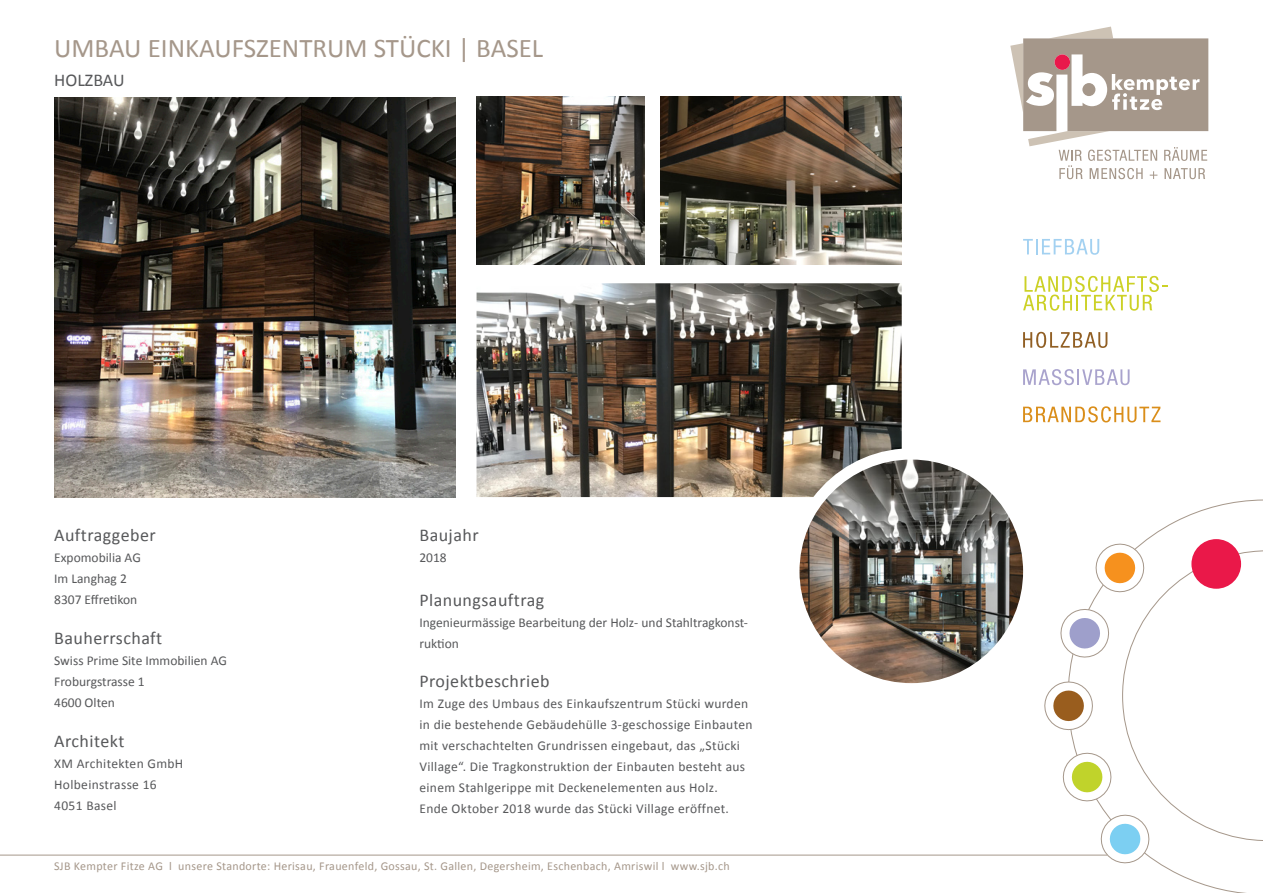
<style>
.page{position:relative;width:1263px;height:893px;background:#fff}
.page>*{position:absolute;margin:0;border:0;box-sizing:border-box;transform-origin:0 0}
.t1{font:27px "Calibri";color:#a5978a}
.t2{font:18px "Calibri";letter-spacing:.025em;color:#57585a}
.t3{font:18px "Calibri";color:#57585a}
.t4{font:13.5px/21px "Calibri";letter-spacing:.025em;color:#57585a}
.t5{font:13.5px/21px "Calibri";color:#57585a}
.t6{font:12px "Calibri";letter-spacing:.025em;color:#a5978a}
</style>
<div class="page">
<svg style="left:1010px;top:27px;width:198px;height:152px"></svg>
<div style="left:1054px;top:54px;width:16px;height:16px;background:#e9184b;border-radius:50%"></div>
<svg style="left:1147px;top:499px;width:116px;height:394px"></svg>
<svg style="left:1041px;top:539px;width:222px;height:328px"></svg>
<svg style="left:1023px;top:239px;width:76px;height:16px"></svg>
<svg style="left:1023px;top:276px;width:145px;height:35px"></svg>
<svg style="left:1023px;top:332px;width:84px;height:16px"></svg>
<svg style="left:1023px;top:369px;width:106px;height:16px"></svg>
<svg style="left:1023px;top:406px;width:137px;height:16px"></svg>
<hr style="left:0;top:855px;width:1107px;height:1px;background:#a5978a">
<img style="left:477px;top:97px;width:167px;height:168px">
<img style="left:660px;top:97px;width:242px;height:168px">
<img style="left:799px;top:460px;width:224px;height:223px;border-radius:112px">
<img style="left:54px;top:98px;width:401px;height:399px">
<img style="left:477px;top:283px;width:425px;height:214px">
<h1 class="t1" style="left:54px;top:32px;width:490px">UMBAU EINKAUFSZENTRUM STÜCKI | BASEL</h1>
<h2 class="t3" style="left:54px;top:69px;width:72px">HOLZBAU</h2>
<h2 class="t2" style="left:54px;top:524px;width:103px">Auftraggeber</h2>
<p class="t5" style="left:54px;top:547px;width:88px">Expomobilia AG<br>Im Langhag 2<br>8307 Effretikon</p>
<h2 class="t2" style="left:54px;top:627px;width:110px">Bauherrschaft</h2>
<p class="t5" style="left:54px;top:649px;width:174px">Swiss Prime Site Immobilien AG<br>Froburgstrasse 1<br>4600 Olten</p>
<h2 class="t2" style="left:54px;top:729px;width:72px">Architekt</h2>
<p class="t4" style="left:54px;top:752px;width:131px">XM Architekten GmbH<br>Holbeinstrasse 16<br>4051 Basel</p>
<h2 class="t2" style="left:419px;top:524px;width:61px">Baujahr</h2>
<p class="t4" style="left:419px;top:547px;width:29px">2018</p>
<h2 class="t2" style="left:419px;top:588px;width:126px">Planungsauftrag</h2>
<p class="t5" style="left:419px;top:611px;width:330px">Ingenieurmässige Bearbeitung der Holz- und Stahltragkonst&shy;ruktion</p>
<h2 class="t2" style="left:419px;top:670px;width:132px">Projektbeschrieb</h2>
<p class="t4" style="left:419px;top:692px;width:335px">Im Zuge des Umbaus des Einkaufszentrum Stücki wurden in die bestehende Gebäudehülle 3-geschossige Einbauten mit verschachtelten Grundrissen eingebaut, das „Stücki Village“. Die Tragkonstruktion der Einbauten besteht aus einem Stahlgerippe mit Deckenelementen aus Holz.<br>Ende Oktober 2018 wurde das Stücki Village eröffnet.</p>
<p class="t6" style="left:54px;top:858px;width:677px">SJB Kempter Fitze AG l unsere Standorte: Herisau, Frauenfeld, Gossau, St. Gallen, Degersheim, Eschenbach, Amriswil l www.sjb.ch</p>
</div>
